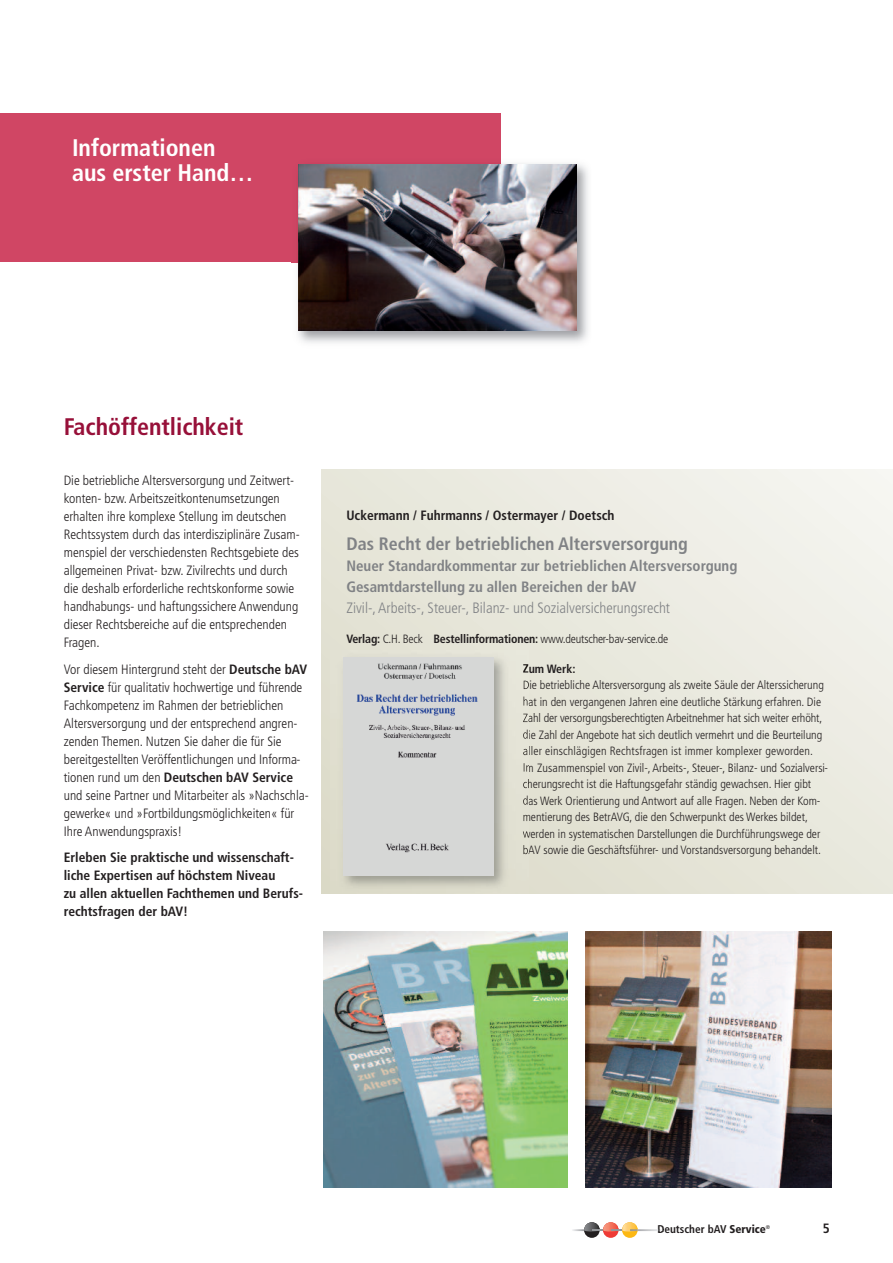
<style>
.page{position:relative;width:893px;height:1263px;background:#fff}
.page>*{position:absolute;margin:0;border:0;box-sizing:border-box;transform-origin:0 0}
.t1{font:700 condensed 24px/25.5px "Frutiger";color:#fff}
.t2{font:700 condensed 24px "Frutiger";color:#971039}
.t3{font:700 condensed 18px "Frutiger";color:#808285}
.t4{font:700 condensed 15px/21px "Frutiger";color:#808285}
.t5{font:300 condensed 15px "Frutiger";color:#808285}
.t6{font:300 condensed 13.5px/18px "Frutiger";color:#231f20}
.t7{font:700 condensed 13.5px/18px "Frutiger";color:#231f20}
.t8{font:300 condensed 12px/16.5px "Frutiger";color:#231f20}
.t9{font:700 condensed 12px "Frutiger";color:#231f20}
.t10{font:700 condensed 11.25px "Frutiger";color:#231f20}
.t11{font:condensed 5.4px "Frutiger";color:#231f20}
.s1{font-weight:700}
.s2{font-weight:900}
</style>
<div class="page">
<svg style="left:584px;top:1222px;width:16px;height:16px"></svg>
<svg style="left:572px;top:1229px;width:12px;height:2px"></svg>
<img style="left:584px;top:1222px;width:16px;height:9px">
<svg style="left:603px;top:1222px;width:16px;height:16px"></svg>
<img style="left:603px;top:1222px;width:16px;height:7px">
<svg style="left:622px;top:1222px;width:16px;height:16px"></svg>
<img style="left:622px;top:1222px;width:16px;height:7px">
<svg style="left:658px;top:1229px;width:6px;height:2px"></svg>
<svg style="left:592px;top:1229px;width:46px;height:2px"></svg>
<div style="left:0;top:113px;width:500px;height:149px;background:#d04664"></div>
<img style="left:291px;top:158px;width:297px;height:185px">
<img style="left:298px;top:165px;width:278px;height:165px">
<img style="left:323px;top:932px;width:245px;height:255px">
<div style="left:322px;top:470px;width:571px;height:423px;background:linear-gradient(to right,#e4e3d5,#eeeee6)"></div>
<img style="left:331px;top:650px;width:198px;height:244px">
<svg style="left:523px;top:663px;width:6px;height:10px"></svg>
<svg style="left:524px;top:680px;width:5px;height:9px"></svg>
<svg style="left:524px;top:696px;width:5px;height:11px"></svg>
<svg style="left:523px;top:713px;width:6px;height:10px"></svg>
<svg style="left:523px;top:729px;width:6px;height:11px"></svg>
<svg style="left:523px;top:748px;width:6px;height:8px"></svg>
<svg style="left:524px;top:763px;width:5px;height:9px"></svg>
<svg style="left:523px;top:779px;width:6px;height:10px"></svg>
<svg style="left:523px;top:795px;width:6px;height:10px"></svg>
<svg style="left:523px;top:814px;width:6px;height:9px"></svg>
<svg style="left:523px;top:830px;width:6px;height:8px"></svg>
<svg style="left:523px;top:845px;width:6px;height:9px"></svg>
<img style="left:343px;top:657px;width:150px;height:218px">
<img style="left:586px;top:932px;width:245px;height:255px">
<h1 class="t1" style="left:72px;top:136px;width:183px">Informationen aus erster Hand…</h1>
<h1 class="t2" style="left:64px;top:417px;width:181px">Fachöffentlichkeit</h1>
<p class="t6" style="left:64px;top:473px;width:238px">Die betriebliche Altersversorgung und Zeitwert&shy;konten- bzw. Arbeitszeitkontenumsetzungen erhalten ihre komplexe Stellung im deutschen Rechtssystem durch das interdisziplinäre Zusam&shy;menspiel der verschiedensten Rechtsgebiete des allgemeinen Privat- bzw. Zivilrechts und durch die deshalb erforderliche rechtskonforme sowie handhabungs- und haftungssichere Anwendung dieser Rechtsbereiche auf die entsprechenden Fragen.</p>
<p class="t6" style="left:64px;top:661px;width:247px">Vor diesem Hintergrund steht der <span class="s1">Deutsche bAV Service</span> für qualitativ hochwertige und führende Fachkompetenz im Rahmen der betrieblichen Altersversorgung und der entsprechend angren&shy;zenden Themen. Nutzen Sie daher die für Sie bereitgestellten Veröffentlichungen und Informa&shy;tionen rund um den <span class="s1">Deutschen bAV Service </span>und seine Partner und Mitarbeiter als »Nachschla&shy;gewerke« und »Fortbildungsmöglichkeiten« für Ihre Anwendungspraxis!</p>
<p class="t7" style="left:64px;top:850px;width:241px">Erleben Sie praktische und wissenschaft&shy;liche Expertisen auf höchstem Niveau<br>zu allen aktuellen Fachthemen und Berufs&shy;rechtsfragen der bAV!</p>
<p class="t7" style="left:346px;top:507px;width:270px">Uckermann / Fuhrmanns / Ostermayer / Doetsch</p>
<h2 class="t3" style="left:346px;top:536px;width:343px">Das Recht der betrieblichen Altersversorgung</h2>
<p class="t4" style="left:346px;top:556px;width:393px">Neuer Standardkommentar zur betrieblichen Altersversorgung<br>Gesamtdarstellung zu allen Bereichen der bAV</p>
<p class="t5" style="left:346px;top:601px;width:325px">Zivil-, Arbeits-, Steuer-, Bilanz- und Sozialversicherungsrecht</p>
<p class="t8" style="left:346px;top:631px;width:323px"><span class="s1">Verlag:</span> C.H. Beck <span class="s1">Bestellinformationen:</span> www.deutscher-bav-service.de</p>
<p class="t9" style="left:523px;top:663px;width:54px">Zum Werk:</p>
<p class="t8" style="left:523px;top:678px;width:307px">Die betriebliche Altersversorgung als zweite Säule der Alterssicherung hat in den vergangenen Jahren eine deutliche Stärkung erfahren. Die Zahl der versorgungsberechtigten Arbeitnehmer hat sich weiter erhöht, die Zahl der Angebote hat sich deutlich vermehrt und die Beurteilung aller einschlägigen Rechtsfragen ist immer komplexer geworden.<br>Im Zusammenspiel von Zivil-, Arbeits-, Steuer-, Bilanz- und Sozialversi&shy;cherungsrecht ist die Haftungsgefahr ständig gewachsen. Hier gibt das Werk Orientierung und Antwort auf alle Fragen. Neben der Kom&shy;mentierung des BetrAVG, die den Schwerpunkt des Werkes bildet, werden in systematischen Darstellungen die Durchführungswege der bAV sowie die Geschäftsführer- und Vorstandsversorgung behandelt.</p>
<p class="t10" style="left:657px;top:1225px;width:110px">Deutscher bAV <span class="s2">Service</span></p>
<p class="t7" style="left:823px;top:1221px;width:9px">5</p>
<p class="t11" style="left:766px;top:1224px;width:6px">®</p>
</div>
